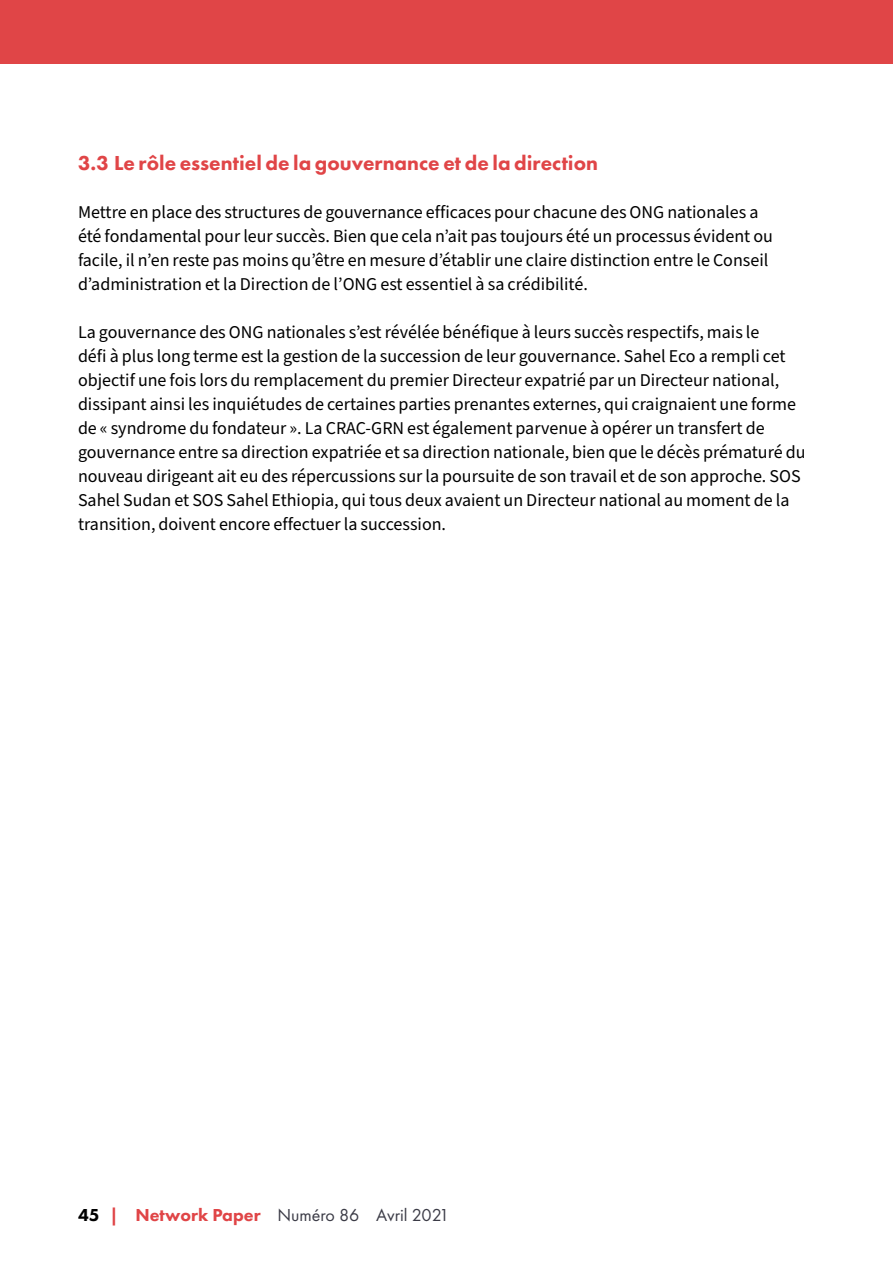
<style>
.page{position:relative;width:893px;height:1263px;background:#fff}
.page>*{position:absolute;margin:0;border:0;box-sizing:border-box;transform-origin:0 0}
.Heading_1{font:800 21px "Futura PT";color:#e04547}
.Body_text{font:18px/24px "Source Sans Pro";color:#000}
.t1{font:18px "Futura PT";color:#3b3b46}
.s1{font-weight:800;color:#000}
.s2{font-weight:800;color:#e04547}
</style>
<div class="page">
<div style="left:0;top:0;width:893px;height:64px;background:#e04547"></div>
<h2 class="Heading_1" style="left:78px;top:149px;width:522px">3.3 Le rôle essentiel de la gouvernance et de la direction</h2>
<p class="Body_text" style="left:78px;top:200px;width:696px">Mettre en place des structures de gouvernance efficaces pour chacune des ONG nationales a été fondamental pour leur succès. Bien que cela n’ait pas toujours été un processus évident ou facile, il n’en reste pas moins qu’être en mesure d’établir une claire distinction entre le Conseil d’administration et la Direction de l’ONG est essentiel à sa crédibilité.</p>
<p class="Body_text" style="left:78px;top:320px;width:729px">La gouvernance des ONG nationales s’est révélée bénéfique à leurs succès respectifs, mais le<br>défi à plus long terme est la gestion de la succession de leur gouvernance. Sahel Eco a rempli cet objectif une fois lors du remplacement du premier Directeur expatrié par un Directeur national, dissipant ainsi les inquiétudes de certaines parties prenantes externes, qui craignaient une forme de « syndrome du fondateur ». La CRAC-GRN est également parvenue à opérer un transfert de gouvernance entre sa direction expatriée et sa direction nationale, bien que le décès prématuré du nouveau dirigeant ait eu des répercussions sur la poursuite de son travail et de son approche. SOS Sahel Sudan et SOS Sahel Ethiopia, qui tous deux avaient un Directeur national au moment de la transition, doivent encore effectuer la succession.</p>
<p class="t1" style="left:78px;top:1205px;width:373px"><span class="s1">45</span> <span class="s2">| Network Paper</span> Numéro 86 Avril 2021</p>
</div>
